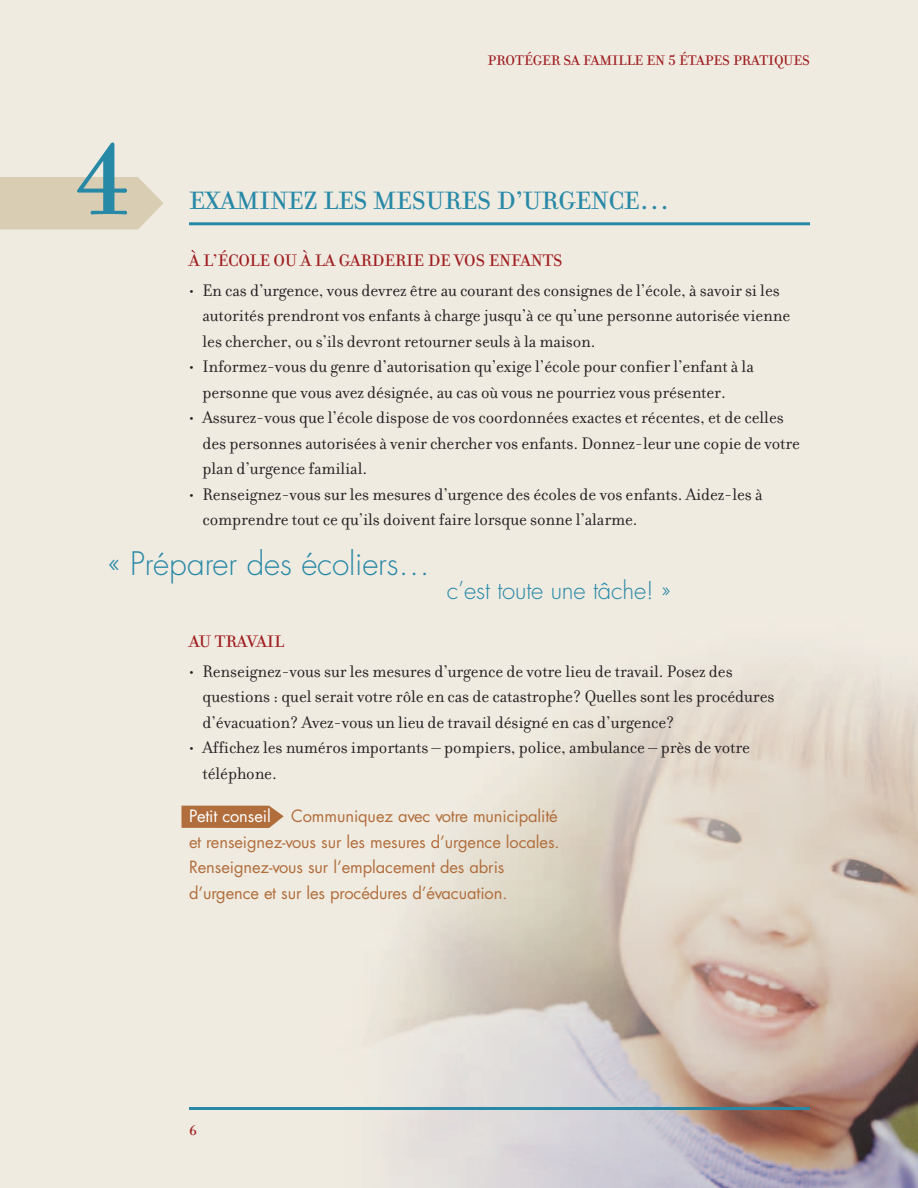
<style>
.page{position:relative;width:918px;height:1188px;background:#fff}
.page>*{position:absolute;margin:0;border:0;box-sizing:border-box;transform-origin:0 0}
.t1{font:108px "Filosofia Unicase";color:#2889a7}
.t2{font:300 31.5px "Futura";letter-spacing:-.005em;color:#2889a7}
.t3{font:27px "Filosofia Unicase";letter-spacing:-.005em;color:#2889a7}
.t4{font:300 24px "Futura";letter-spacing:-.005em;color:#2889a7}
.t5{font:18px/25.5px "Filosofia";letter-spacing:-.005em;color:#231f20}
.t6{font:18px "Filosofia Unicase";letter-spacing:-.005em;color:#9f1d20}
.t7{font:16.5px/25.5px "Futura";letter-spacing:-.005em;color:#b16e3c}
.t8{font:15px "Filosofia Unicase";letter-spacing:-.005em;color:#9f1d20}
.s1{color:#fff}
</style>
<div class="page">
<img style="left:0;top:0;width:918px;height:1188px">
<svg style="left:0;top:177px;width:164px;height:53px;background:#dad0b6"></svg>
<svg style="left:181px;top:806px;width:103px;height:22px;background:#b67849"></svg>
<hr style="left:189px;top:222px;width:621px;height:3px;background:#2889a7">
<hr style="left:189px;top:1107px;width:621px;height:3px;background:#2889a7">
<h1 class="t1" style="left:74px;top:114px;width:59px">4</h1>
<p class="t8" style="left:488px;top:51px;width:324px">PROTÉGER SA FAMILLE EN 5 ÉTAPES PRATIQUES</p>
<h3 class="t3" style="left:189px;top:184px;width:482px">EXAMINEZ LES MESURES D’URGENCE…</h3>
<p class="t6" style="left:189px;top:249px;width:375px">À L’ÉCOLE OU À LA GARDERIE DE VOS ENFANTS</p>
<p class="t5" style="left:203px;top:280px;width:589px;text-indent:-14px">• En cas d’urgence, vous devrez être au courant des consignes de l’école, à savoir si les autorités prendront vos enfants à charge jusqu’à ce qu’une personne autorisée vienne les chercher, ou s’ils devront retourner seuls à la maison.</p>
<p class="t5" style="left:203px;top:356px;width:553px;text-indent:-14px">• Informez-vous du genre d’autorisation qu’exige l’école pour confier l’enfant à la personne que vous avez désignée, au cas où vous ne pourriez vous présenter.</p>
<p class="t5" style="left:203px;top:407px;width:599px;text-indent:-14px">• Assurez-vous que l’école dispose de vos coordonnées exactes et récentes, et de celles des personnes autorisées à venir chercher vos enfants. Donnez-leur une copie de votre plan d’urgence familial.</p>
<p class="t5" style="left:203px;top:484px;width:562px;text-indent:-14px">• Renseignez-vous sur les mesures d’urgence des écoles de vos enfants. Aidez-les à comprendre tout ce qu’ils doivent faire lorsque sonne l’alarme.</p>
<h2 class="t2" style="left:108px;top:549px;width:323px">« Préparer des écoliers…</h2>
<h3 class="t4" style="left:447px;top:579px;width:225px">c’est toute une tâche! »</h3>
<p class="t6" style="left:189px;top:630px;width:97px">AU TRAVAIL</p>
<p class="t5" style="left:203px;top:661px;width:573px;text-indent:-14px">• Renseignez-vous sur les mesures d’urgence de votre lieu de travail. Posez des questions : quel serait votre rôle en cas de catastrophe? Quelles sont les procédures d’évacuation? Avez-vous un lieu de travail désigné en cas d’urgence?</p>
<p class="t5" style="left:203px;top:737px;width:549px;text-indent:-14px">• Affichez les numéros importants – pompiers, police, ambulance – près de votre téléphone.</p>
<p class="t7" style="left:189px;top:805px;width:372px"><span class="s1">Petit conseil</span> Communiquez avec votre municipalité et renseignez-vous sur les mesures d’urgence locales.<br>Renseignez-vous sur l’emplacement des abris d’urgence et sur les procédures d’évacuation.</p>
<p class="t8" style="left:189px;top:1121px;width:9px">6</p>
</div>
